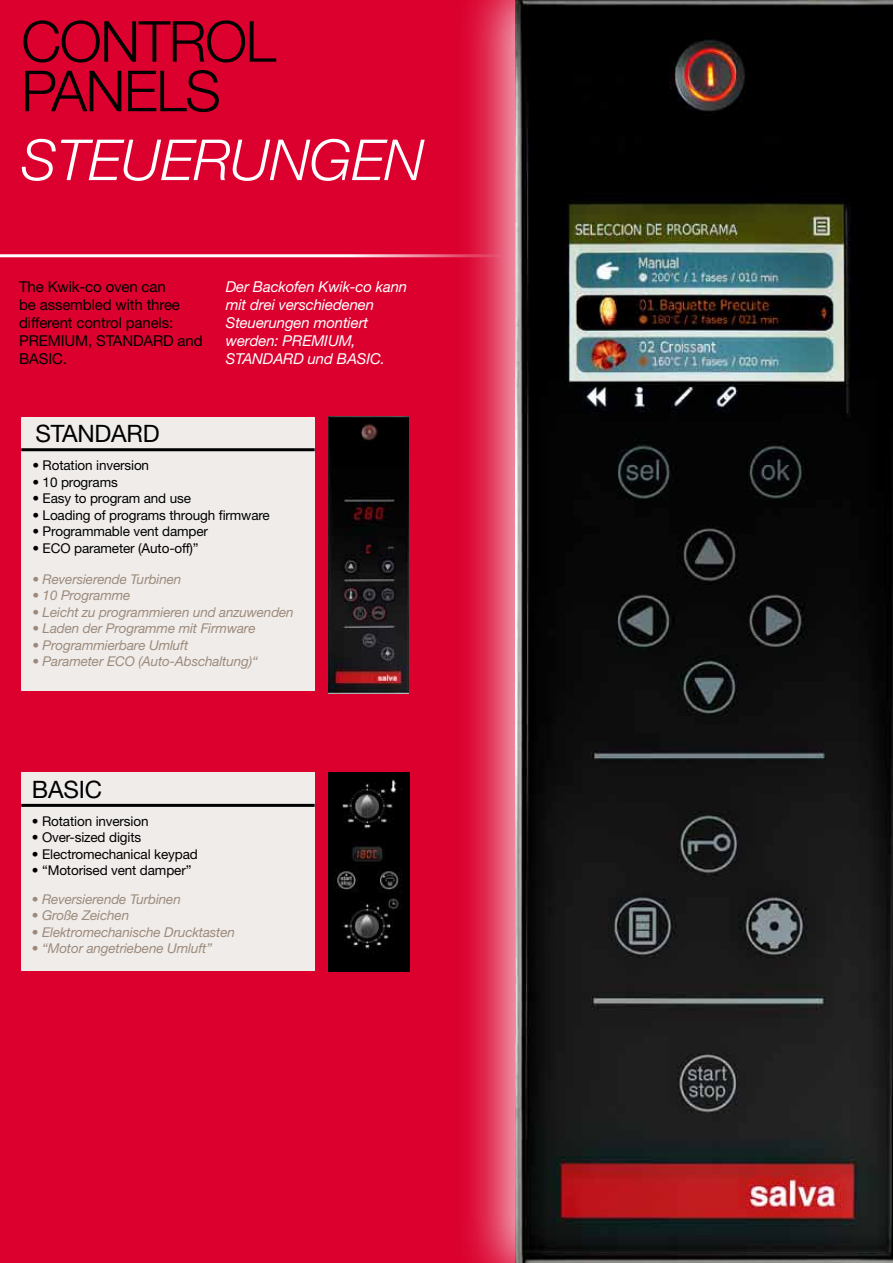
<style>
.page{position:relative;width:893px;height:1263px;background:#db002e}
.page>*{position:absolute;margin:0;border:0;box-sizing:border-box;transform-origin:0 0}
.t1{font:300 56.55px/49.5px "Helvetica Neue LT Std";letter-spacing:-.025em;color:#000}
.t2{font:italic 300 56.55px "Helvetica Neue LT Std";color:#fff}
.t3{font:24px "Helvetica Neue LT Std";letter-spacing:-.01em;color:#000}
.t4{font:italic 15px/18px "Helvetica Neue LT Std";letter-spacing:-.01em;color:#fff}
.t5{font:15px/18px "Helvetica Neue LT Std";letter-spacing:-.01em;color:#000}
.t6{font:italic 13.5px "Helvetica Neue LT Std";letter-spacing:-.01em;color:#9c8b7c}
.t7{font:13.5px "Helvetica Neue LT Std";letter-spacing:-.01em;color:#000}
</style>
<div class="page">
<hr style="left:0;top:254px;width:503px;height:3px;background:#fff">
<div style="left:21px;top:417px;width:294px;height:273px;background:#f0ecea"></div>
<hr style="left:21px;top:448px;width:294px;height:3px;background:#000">
<div style="left:21px;top:772px;width:294px;height:199px;background:#f0ecea"></div>
<hr style="left:21px;top:804px;width:294px;height:3px;background:#000">
<img style="left:328px;top:417px;width:81px;height:276px">
<div style="left:328px;top:772px;width:82px;height:199px;background:#000"></div>
<img style="left:336px;top:779px;width:64px;height:170px">
<div style="left:455px;top:0;width:438px;height:1263px;background:#fff;opacity:.75"></div>
<img style="left:515px;top:0;width:378px;height:1263px">
<h1 class="t1" style="left:21px;top:16px;width:256px">CONTROL<br>PANELS</h1>
<h1 class="t2" style="left:21px;top:126px;width:106px">STEUERUN</h1>
<h1 class="t2" style="left:310px;top:126px;width:80px">GEN</h1>
<p class="t5" style="left:19px;top:277px;width:185px">The Kwik-co oven can<br>be assembled with three different control panels:<br>PREMIUM, STANDARD and<br>BASIC.</p>
<p class="t4" style="left:226px;top:277px;width:183px">Der Backofen Kwik-co kann mit drei verschiedenen<br>Steuerungen montiert werden: PREMIUM,<br>STANDARD und BASIC.</p>
<h2 class="t3" style="left:36px;top:419px;width:126px">STANDARD</h2>
<p class="t7" style="left:32px;top:457px;width:118px">• Rotation inversion</p>
<p class="t7" style="left:32px;top:474px;width:87px">• 10 programs</p>
<p class="t7" style="left:32px;top:490px;width:160px">• Easy to program and use</p>
<p class="t7" style="left:32px;top:507px;width:239px">• Loading of programs through firmware</p>
<p class="t7" style="left:32px;top:523px;width:177px">• Programmable vent damper</p>
<p class="t7" style="left:32px;top:540px;width:168px">• ECO parameter (Auto-off)”</p>
<p class="t6" style="left:32px;top:571px;width:150px">• Reversierende Turbinen</p>
<p class="t6" style="left:32px;top:587px;width:100px">• 10 Programme</p>
<p class="t6" style="left:32px;top:604px;width:263px">• Leicht zu programmieren und anzuwenden</p>
<p class="t6" style="left:32px;top:620px;width:225px">• Laden der Programme mit Firmware</p>
<p class="t6" style="left:32px;top:637px;width:157px">• Programmierbare Umluft</p>
<p class="t6" style="left:32px;top:653px;width:227px">• Parameter ECO (Auto-Abschaltung)“</p>
<h2 class="t3" style="left:32px;top:775px;width:72px">BASIC</h2>
<p class="t7" style="left:32px;top:813px;width:118px">• Rotation inversion</p>
<p class="t7" style="left:32px;top:829px;width:111px">• Over-sized digits</p>
<p class="t7" style="left:32px;top:846px;width:167px">• Electromechanical keypad</p>
<p class="t7" style="left:32px;top:862px;width:161px">• “Motorised vent damper”</p>
<p class="t6" style="left:32px;top:891px;width:150px">• Reversierende Turbinen</p>
<p class="t6" style="left:32px;top:907px;width:99px">• Große Zeichen</p>
<p class="t6" style="left:32px;top:924px;width:205px">• Elektromechanische Drucktasten</p>
<p class="t6" style="left:32px;top:940px;width:182px">• “Motor angetriebene Umluft”</p>
</div>
